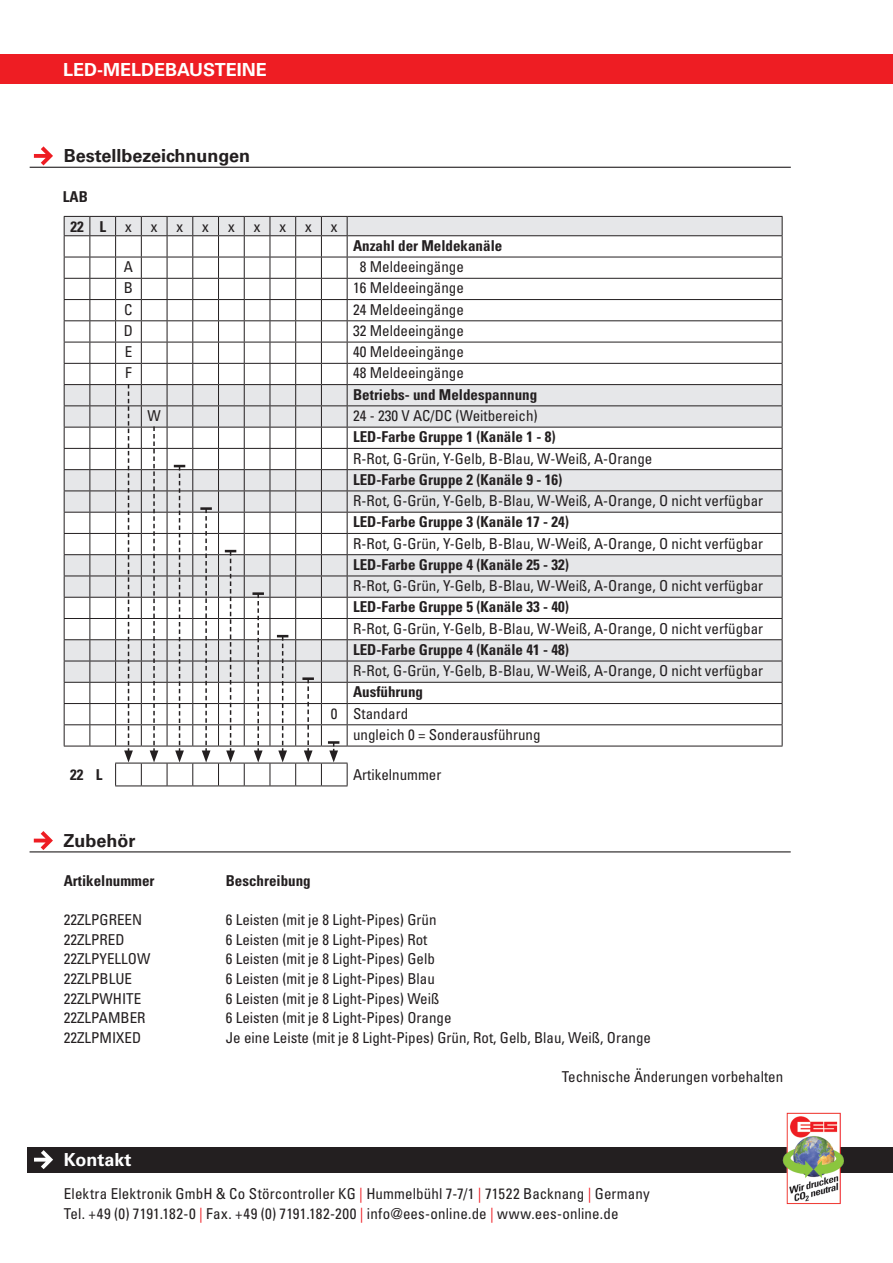
<style>
.page{position:relative;width:893px;height:1263px;background:#fff}
.page>*{position:absolute;margin:0;border:0;box-sizing:border-box;transform-origin:0 0}
.flies_headlines{font:700 18px "Univers LT Std";color:#231f20}
.t1{font:700 18px "Univers LT Std";color:#fff}
.tabelle_head{font:condensed 15px/19.5px "Univers LT Std";color:#231f20}
.tabelle_head-2{font:700 condensed 15px "Univers LT Std";color:#231f20}
.s1{color:#ee1d23}
</style>
<div class="page">
<div style="left:0;top:54px;width:893px;height:30px;background:#ee1d23"></div>
<div style="left:27px;top:1147px;width:866px;height:25px;background:#231f20"></div>
<svg style="left:34px;top:1150px;width:19px;height:19px"></svg>
<hr style="left:30px;top:851px;width:761px;height:1px;background:#231f20">
<svg style="left:34px;top:831px;width:19px;height:19px"></svg>
<img style="left:783px;top:1112px;width:63px;height:93px">
<hr style="left:30px;top:167px;width:761px;height:1px;background:#231f20">
<svg style="left:34px;top:146px;width:19px;height:19px"></svg>
<svg style="left:64px;top:216px;width:719px;height:570px"></svg>
<p class="t1" style="left:63px;top:59px;width:205px">LED-MELDEBAUSTEINE</p>
<p class="flies_headlines" style="left:64px;top:146px;width:188px">Bestellbezeichnungen</p>
<p class="tabelle_head-2" style="left:63px;top:187px;width:26px">LAB</p>
<p class="tabelle_head-2" style="left:70px;top:217px;width:15px">22</p>
<p class="tabelle_head-2" style="left:99px;top:217px;width:8px">L</p>
<p class="tabelle_head" style="left:125px;top:216px;width:8px">x</p>
<p class="tabelle_head" style="left:151px;top:216px;width:8px">x</p>
<p class="tabelle_head" style="left:177px;top:216px;width:8px">x</p>
<p class="tabelle_head" style="left:202px;top:216px;width:8px">x</p>
<p class="tabelle_head" style="left:228px;top:216px;width:8px">x</p>
<p class="tabelle_head" style="left:254px;top:216px;width:8px">x</p>
<p class="tabelle_head" style="left:279px;top:216px;width:8px">x</p>
<p class="tabelle_head" style="left:305px;top:216px;width:8px">x</p>
<p class="tabelle_head" style="left:331px;top:216px;width:8px">x</p>
<p class="tabelle_head-2" style="left:353px;top:236px;width:151px">Anzahl der Meldekanäle</p>
<p class="tabelle_head" style="left:124px;top:257px;width:11px">A</p>
<p class="tabelle_head" style="left:360px;top:257px;width:106px">8 Meldeeingänge</p>
<p class="tabelle_head" style="left:124px;top:278px;width:11px">B</p>
<p class="tabelle_head" style="left:353px;top:278px;width:112px">16 Meldeeingänge</p>
<p class="tabelle_head" style="left:124px;top:299px;width:10px">C</p>
<p class="tabelle_head" style="left:353px;top:299px;width:112px">24 Meldeeingänge</p>
<p class="tabelle_head" style="left:124px;top:321px;width:11px">D</p>
<p class="tabelle_head" style="left:353px;top:321px;width:112px">32 Meldeeingänge</p>
<p class="tabelle_head" style="left:125px;top:342px;width:9px">E</p>
<p class="tabelle_head" style="left:353px;top:342px;width:112px">40 Meldeeingänge</p>
<p class="tabelle_head" style="left:125px;top:363px;width:8px">F</p>
<p class="tabelle_head" style="left:353px;top:363px;width:112px">48 Meldeeingänge</p>
<p class="tabelle_head-2" style="left:353px;top:385px;width:186px">Betriebs- und Meldespannung</p>
<p class="tabelle_head" style="left:147px;top:406px;width:15px">W</p>
<p class="tabelle_head" style="left:353px;top:406px;width:186px">24 - 230 V AC/DC (Weitbereich)</p>
<p class="tabelle_head-2" style="left:353px;top:428px;width:204px">LED-Farbe Gruppe 1 (Kanäle 1 - 8)</p>
<p class="tabelle_head" style="left:353px;top:448px;width:301px">R-Rot, G-Grün, Y-Gelb, B-Blau, W-Weiß, A-Orange</p>
<p class="tabelle_head-2" style="left:353px;top:470px;width:211px">LED-Farbe Gruppe 2 (Kanäle 9 - 16)</p>
<p class="tabelle_head" style="left:353px;top:491px;width:412px">R-Rot, G-Grün, Y-Gelb, B-Blau, W-Weiß, A-Orange, O nicht verfügbar</p>
<p class="tabelle_head-2" style="left:353px;top:513px;width:217px">LED-Farbe Gruppe 3 (Kanäle 17 - 24)</p>
<p class="tabelle_head" style="left:353px;top:533px;width:412px">R-Rot, G-Grün, Y-Gelb, B-Blau, W-Weiß, A-Orange, O nicht verfügbar</p>
<p class="tabelle_head-2" style="left:353px;top:555px;width:217px">LED-Farbe Gruppe 4 (Kanäle 25 - 32)</p>
<p class="tabelle_head" style="left:353px;top:576px;width:412px">R-Rot, G-Grün, Y-Gelb, B-Blau, W-Weiß, A-Orange, O nicht verfügbar</p>
<p class="tabelle_head-2" style="left:353px;top:598px;width:217px">LED-Farbe Gruppe 5 (Kanäle 33 - 40)</p>
<p class="tabelle_head" style="left:353px;top:618px;width:412px">R-Rot, G-Grün, Y-Gelb, B-Blau, W-Weiß, A-Orange, O nicht verfügbar</p>
<p class="tabelle_head-2" style="left:353px;top:640px;width:217px">LED-Farbe Gruppe 4 (Kanäle 41 - 48)</p>
<p class="tabelle_head" style="left:353px;top:661px;width:412px">R-Rot, G-Grün, Y-Gelb, B-Blau, W-Weiß, A-Orange, O nicht verfügbar</p>
<p class="tabelle_head-2" style="left:353px;top:683px;width:71px">Ausführung</p>
<p class="tabelle_head" style="left:331px;top:703px;width:8px">0</p>
<p class="tabelle_head" style="left:353px;top:703px;width:57px">Standard</p>
<p class="tabelle_head" style="left:353px;top:725px;width:189px">ungleich 0 = Sonderausführung</p>
<p class="tabelle_head-2" style="left:70px;top:765px;width:15px">22</p>
<p class="tabelle_head-2" style="left:96px;top:765px;width:8px">L</p>
<p class="tabelle_head" style="left:353px;top:765px;width:90px">Artikelnummer</p>
<p class="flies_headlines" style="left:64px;top:830px;width:73px">Zubehör</p>
<p class="tabelle_head-2" style="left:64px;top:872px;width:92px">Artikelnummer</p>
<p class="tabelle_head-2" style="left:226px;top:872px;width:86px">Beschreibung</p>
<p class="tabelle_head" style="left:64px;top:910px;width:80px">22ZLPGREEN</p>
<p class="tabelle_head" style="left:226px;top:910px;width:212px">6 Leisten (mit je 8 Light-Pipes) Grün</p>
<p class="tabelle_head" style="left:64px;top:929px;width:62px">22ZLPRED</p>
<p class="tabelle_head" style="left:226px;top:929px;width:203px">6 Leisten (mit je 8 Light-Pipes) Rot</p>
<p class="tabelle_head" style="left:64px;top:949px;width:88px">22ZLPYELLOW</p>
<p class="tabelle_head" style="left:226px;top:949px;width:211px">6 Leisten (mit je 8 Light-Pipes) Gelb</p>
<p class="tabelle_head" style="left:64px;top:969px;width:70px">22ZLPBLUE</p>
<p class="tabelle_head" style="left:226px;top:969px;width:211px">6 Leisten (mit je 8 Light-Pipes) Blau</p>
<p class="tabelle_head" style="left:64px;top:988px;width:79px">22ZLPWHITE</p>
<p class="tabelle_head" style="left:226px;top:988px;width:215px">6 Leisten (mit je 8 Light-Pipes) Weiß</p>
<p class="tabelle_head" style="left:64px;top:1008px;width:83px">22ZLPAMBER</p>
<p class="tabelle_head" style="left:226px;top:1008px;width:227px">6 Leisten (mit je 8 Light-Pipes) Orange</p>
<p class="tabelle_head" style="left:64px;top:1027px;width:79px">22ZLPMIXED</p>
<p class="tabelle_head" style="left:226px;top:1027px;width:427px">Je eine Leiste (mit je 8 Light-Pipes) Grün, Rot, Gelb, Blau, Weiß, Orange</p>
<p class="tabelle_head" style="left:562px;top:1066px;width:223px">Technische Änderungen vorbehalten</p>
<p class="t1" style="left:64px;top:1149px;width:69px">Kontakt</p>
<p class="tabelle_head" style="left:64px;top:1184px;width:587px">Elektra Elektronik GmbH &amp; Co Störcontroller KG <span class="s1">|</span> Hummelbühl 7-7/1 <span class="s1">|</span> 71522 Backnang <span class="s1">|</span> Germany<br>Tel. +49 (0) 7191.182-0 <span class="s1">|</span> Fax. +49 (0) 7191.182-200 <span class="s1">|</span> info@ees-online.de <span class="s1">|</span> www.ees-online.de</p>
</div>
